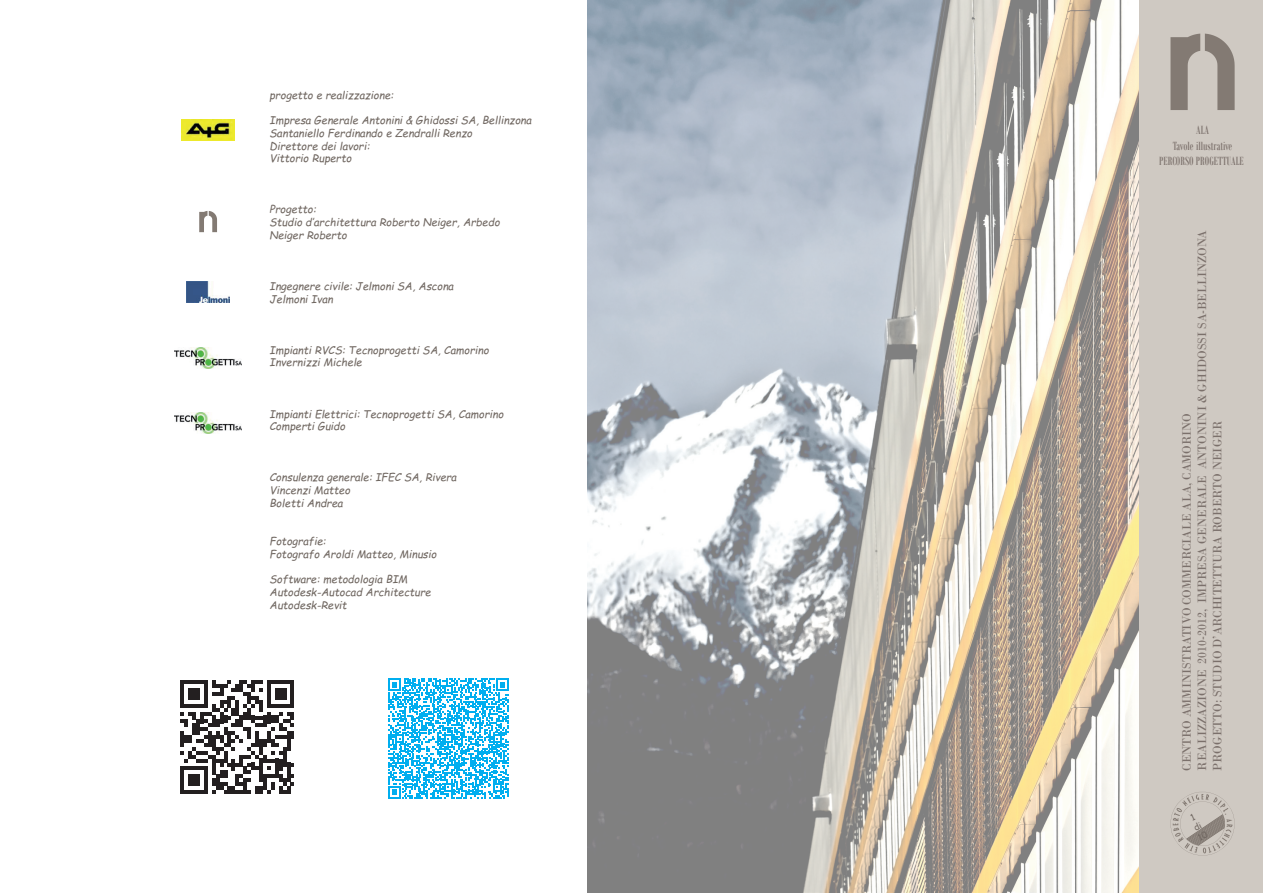
<style>
.page{position:relative;width:1263px;height:893px;background:#fff}
.page>*{position:absolute;margin:0;border:0;box-sizing:border-box;transform-origin:0 0}
.t1{font:12.75px/15.5px "Bodoni";color:#7b706b;scale:.94 1}
.t2{font:12.75px/15.3px "Bodoni MT Condensed";color:#7b706b;text-align:center;scale:.95 1}
.t3{font:italic 10.65px/12.8px "Comic Sans MS";color:#6f6660}
.t4{font:9px/10.8px "Comic Sans MS";color:#6f6660}
</style>
<div class="page">
<img style="left:588px;top:0;width:551px;height:893px">
<img style="left:175px;top:412px;width:66px;height:22px">
<img style="left:175px;top:347px;width:66px;height:21px">
<img style="left:187px;top:281px;width:43px;height:21px">
<img style="left:182px;top:119px;width:53px;height:22px">
<svg style="left:199px;top:211px;width:18px;height:21px"></svg>
<div style="left:1139px;top:0;width:124px;height:893px;background:#cfc9c2"></div>
<svg style="left:1170px;top:34px;width:64px;height:76px"></svg>
<svg style="left:1170px;top:792px;width:65px;height:64px"></svg>
<svg style="left:180px;top:680px;width:114px;height:114px"></svg>
<svg style="left:388px;top:679px;width:121px;height:119px"></svg>
<p class="t3" style="left:270px;top:88px;width:126px">progetto e realizzazione:</p>
<p class="t3" style="left:270px;top:113px;width:264px">Impresa Generale Antonini &amp; Ghidossi SA, Bellinzona Santaniello Ferdinando e Zendralli Renzo<br>Direttore dei lavori:<br>Vittorio Ruperto</p>
<p class="t3" style="left:270px;top:203px;width:232px">Progetto:<br>Studio d‛architettura Roberto Neiger, Arbedo<br>Neiger Roberto</p>
<p class="t3" style="left:270px;top:279px;width:186px">Ingegnere civile: Jelmoni SA, Ascona<br>Jelmoni Ivan</p>
<p class="t3" style="left:270px;top:343px;width:221px">Impianti RVCS: Tecnoprogetti SA, Camorino<br>Invernizzi Michele</p>
<p class="t3" style="left:270px;top:407px;width:236px">Impianti Elettrici: Tecnoprogetti SA, Camorino<br>Comperti Guido</p>
<p class="t3" style="left:270px;top:471px;width:189px">Consulenza generale: IFEC SA, Rivera<br>Vincenzi Matteo<br>Boletti Andrea</p>
<p class="t3" style="left:270px;top:534px;width:169px">Fotografie:<br>Fotografo Aroldi Matteo, Minusio</p>
<p class="t3" style="left:270px;top:573px;width:163px">Software: metodologia BIM<br>Autodesk-Autocad Architecture<br>Autodesk-Revit</p>
<p class="t2" style="left:1159px;top:122px;width:90px">ALA<br>Tavole illustrative<br>PERCORSO PROGETTUALE</p>
<p class="t1" style="left:1179px;top:770px;width:576px;rotate:-90deg">CENTRO AMMINISTRATIVO COMMERCIALE ALA, CAMORINO<br>REALIZZAZIONE 2010-2012, IMPRESA GENERALE ANTONINI &amp; GHIDOSSI SA-BELLINZONA<br>PROGETTO: STUDIO D’ARCHITETTURA ROBERTO NEIGER</p>
<p class="t4" style="left:1186px;top:814px;width:11px;rotate:-27deg">1 di<br>10</p>
</div>
